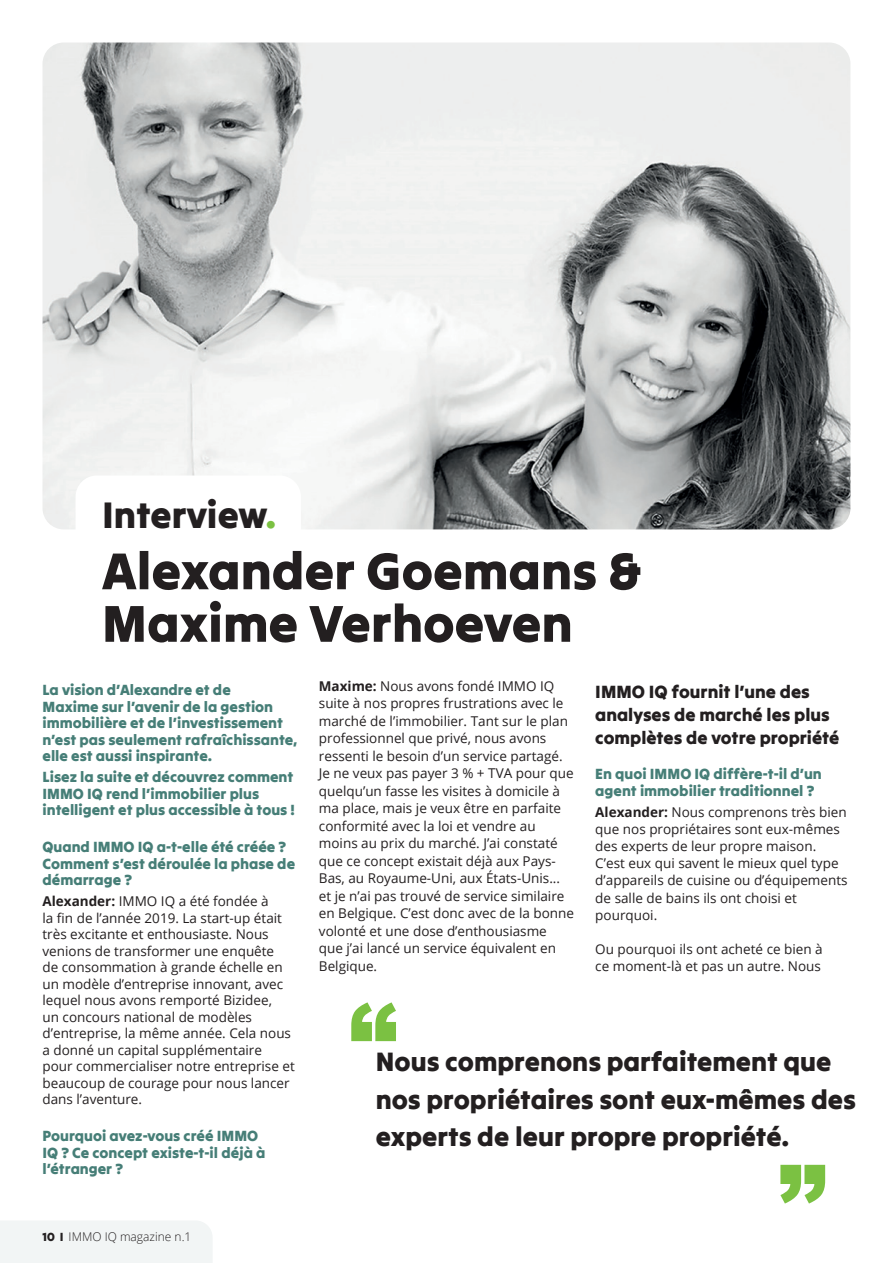
<style>
.page{position:relative;width:893px;height:1263px;background:#fff}
.page>*{position:absolute;margin:0;border:0;box-sizing:border-box;transform-origin:0 0}
.t1{font:900 97.2px "Arial";color:#7bc142}
.t2{font:52.5px/52.5px "Tilt Warp";color:#231f20}
.t3{font:37.5px "Tilt Warp";color:#231f20}
.t4{font:27px/37.5px "Tilt Warp";color:#231f20}
.quote_12pt{font:18px/23.1px "Tilt Warp";color:#231f20}
.titel_groen_10pt{font:15px/16.5px "Tilt Warp";color:#467e77}
.body_zwart{font:13.5px/17.5px "Open Sans";color:#231f20}
.t5{font:300 12px "Open Sans";color:#231f20}
.s1{color:#7bc142}
.s2{font-weight:700}
.s3{font-family:"Tilt Warp";font-weight:400}
</style>
<div class="page">
<img style="left:43px;top:43px;width:807px;height:486px">
<div style="left:76px;top:475px;width:225px;height:84px;background:#fff;border-radius:21px"></div>
<div style="left:0;top:1221px;width:212px;height:42px;background:#f2f5f5"></div>
<p class="t3" style="left:102px;top:484px;width:176px">Interview<span class="s1">.</span></p>
<p class="t2" style="left:102px;top:543px;width:541px">Alexander Goemans &amp;<br>Maxime Verhoeven</p>
<p class="titel_groen_10pt" style="left:43px;top:681px;width:257px">La vision d’Alexandre et de<br>Maxime sur l’avenir de la gestion immobilière et de l’investissement n’est pas seulement rafraîchissante, elle est aussi inspirante.</p>
<p class="titel_groen_10pt" style="left:43px;top:768px;width:254px">Lisez la suite et découvrez comment<br>IMMO IQ rend l’immobilier plus intelligent et plus accessible à tous !</p>
<p class="titel_groen_10pt" style="left:43px;top:838px;width:254px">Quand IMMO IQ a-t-elle été créée ?<br>Comment s’est déroulée la phase de démarrage ?</p>
<p class="body_zwart" style="left:43px;top:892px;width:254px;line-height:16.5px"><span class="s2">Alexander:</span> IMMO IQ a été fondée à<br>la fin de l’année 2019. La start-up était très excitante et enthousiaste. Nous venions de transformer une enquête<br>de consommation à grande échelle en un modèle d’entreprise innovant, avec lequel nous avons remporté Bizidee,<br>un concours national de modèles d’entreprise, la même année. Cela nous a donné un capital supplémentaire pour commercialiser notre entreprise et beaucoup de courage pour nous lancer dans l’aventure.</p>
<p class="titel_groen_10pt" style="left:43px;top:1127px;width:224px">Pourquoi avez-vous créé IMMO<br>IQ ? Ce concept existe-t-il déjà à l’étranger ?</p>
<p class="t5" style="left:43px;top:1228px;width:150px"><span class="s3">10 I</span> IMMO IQ magazine n.1</p>
<p class="body_zwart" style="left:319px;top:677px;width:257px"><span class="s2">Maxime:</span> Nous avons fondé IMMO IQ suite à nos propres frustrations avec le marché de l’immobilier. Tant sur le plan professionnel que privé, nous avons ressenti le besoin d’un service partagé.<br>Je ne veux pas payer 3 % + TVA pour que quelqu’un fasse les visites à domicile à ma place, mais je veux être en parfaite conformité avec la loi et vendre au moins au prix du marché. J’ai constaté que ce concept existait déjà aux Pays-Bas, au Royaume-Uni, aux États-Unis... et je n’ai pas trouvé de service similaire en Belgique. C’est donc avec de la bonne volonté et une dose d’enthousiasme que j’ai lancé un service équivalent en Belgique.</p>
<p class="quote_12pt" style="left:595px;top:680px;width:246px">IMMO IQ fournit l’une des analyses de marché les plus complètes de votre propriété</p>
<p class="titel_groen_10pt" style="left:595px;top:764px;width:228px;line-height:17.1px">En quoi IMMO IQ diffère-t-il d’un agent immobilier traditionnel ?</p>
<p class="body_zwart" style="left:595px;top:803px;width:254px;line-height:17.1px"><span class="s2">Alexander:</span> Nous comprenons très bien que nos propriétaires sont eux-mêmes des experts de leur propre maison.<br>C’est eux qui savent le mieux quel type d’appareils de cuisine ou d’équipements de salle de bains ils ont choisi et pourquoi.</p>
<p class="body_zwart" style="left:595px;top:940px;width:229px;line-height:17.1px">Ou pourquoi ils ont acheté ce bien à ce moment-là et pas un autre. Nous</p>
<p class="t1" style="left:349px;top:968px;width:50px">“</p>
<p class="t4" style="left:376px;top:1042px;width:482px">Nous comprenons parfaitement que nos propriétaires sont eux-mêmes des experts de leur propre propriété.</p>
<p class="t1" style="left:828px;top:1238px;width:50px;rotate:-180deg">“</p>
</div>
